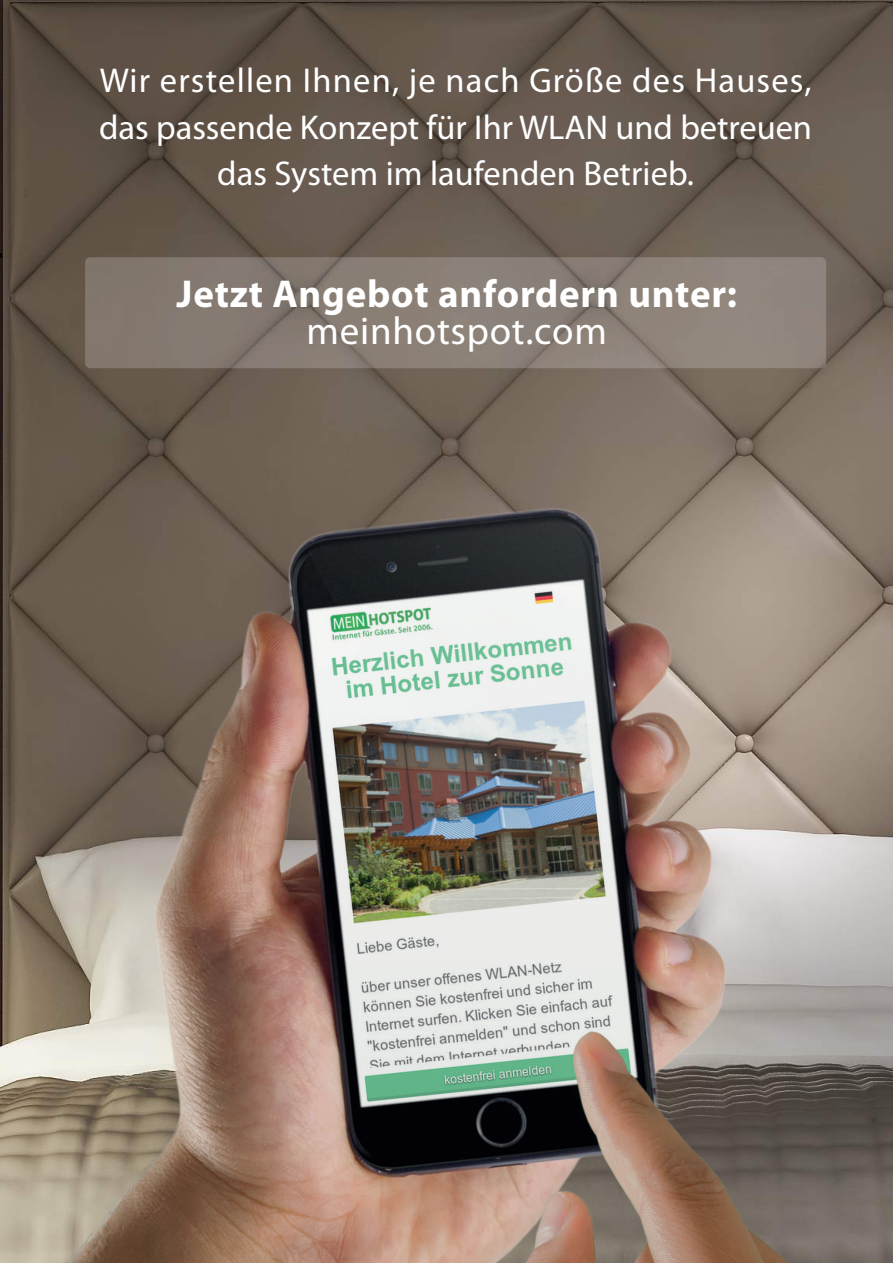
<style>
.page{position:relative;width:893px;height:1263px;background:#fff}
.page>*{position:absolute;margin:0;border:0;box-sizing:border-box;transform-origin:0 0}
.t1{font:700 39px "Myriad Pro";letter-spacing:.02em;color:#fff}
.t2{font:39px "Myriad Pro";letter-spacing:.02em;color:#fff}
.t3{font:34.5px/46.5px "Myriad Pro";color:#fff;text-align:center}
</style>
<div class="page">
<img style="left:0;top:0;width:893px;height:466px">
<div style="left:85px;top:257px;width:741px;height:111px;background:#8a7f76;border-radius:5px"></div>
<img style="left:0;top:466px;width:893px;height:797px">
<p class="t3" style="left:99px;top:57px;width:714px">Wir erstellen Ihnen, je nach Größe des Hauses, das passende Konzept für Ihr WLAN und betreuen das System im laufenden Betrieb.</p>
<p class="t1" style="left:177px;top:268px;width:562px">Jetzt Angebot anfordern unter:</p>
<p class="t2" style="left:307px;top:307px;width:302px">meinhotspot.com</p>
</div>
